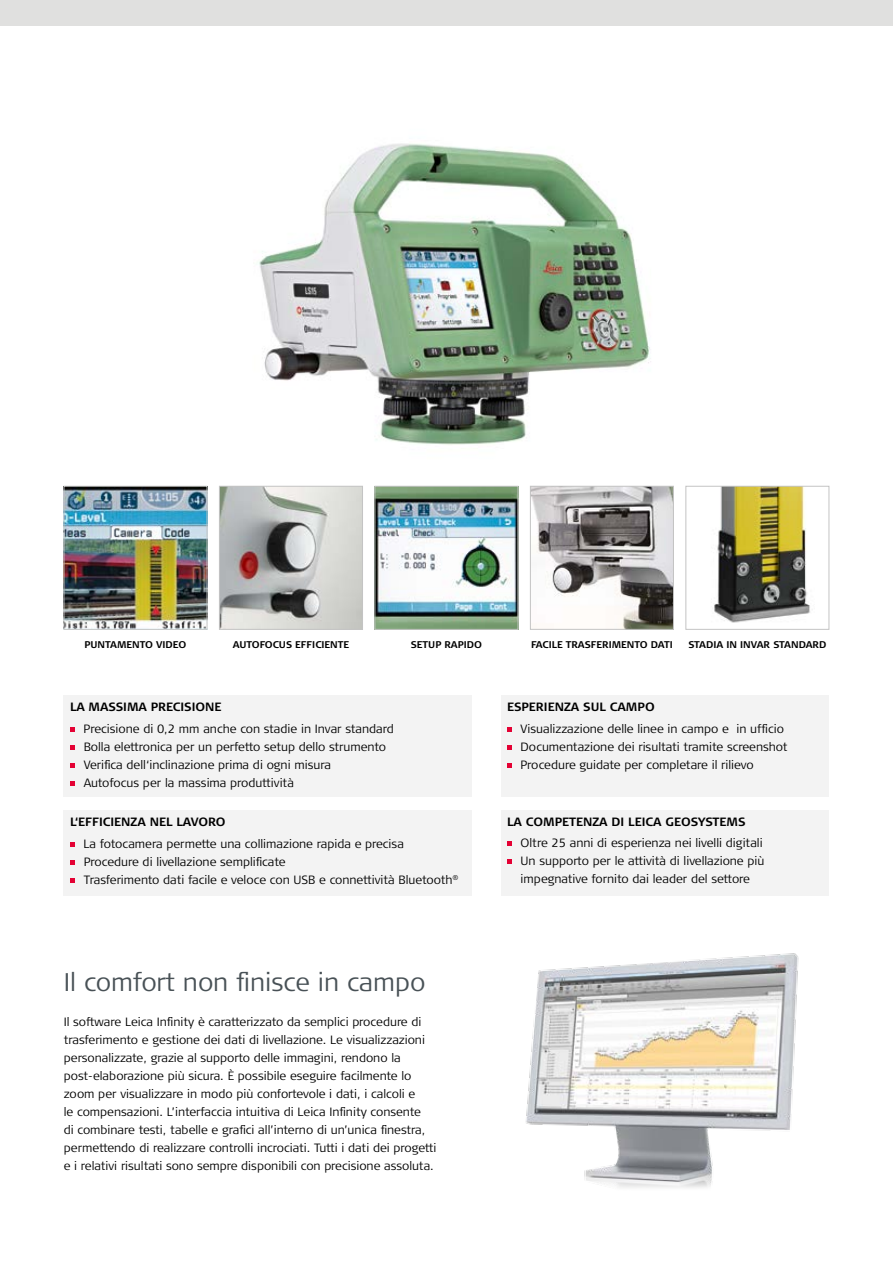
<style>
.page{position:relative;width:893px;height:1263px;background:#fff}
.page>*{position:absolute;margin:0;border:0;box-sizing:border-box;transform-origin:0 0}
.t1{font:300 25.5px "Signa Column";letter-spacing:-.005em;color:#485156}
.t2{font:300 12px/18px "Signa Column";color:#000}
.t3{font:700 12px "Signa Column";color:#000}
.t4{font:700 9.75px "Signa Column";color:#000}
</style>
<div class="page">
<img style="left:259px;top:143px;width:392px;height:302px">
<div style="left:0;top:0;width:893px;height:26px;background:#e0e0df"></div>
<img style="left:525px;top:953px;width:274px;height:235px">
<div style="left:64px;top:695px;width:408px;height:101px;background:#f3f3f3"></div>
<div style="left:64px;top:810px;width:408px;height:85px;background:#f3f3f3"></div>
<div style="left:502px;top:695px;width:327px;height:101px;background:#f3f3f3"></div>
<div style="left:502px;top:810px;width:327px;height:85px;background:#f3f3f3"></div>
<svg style="left:70px;top:727px;width:4px;height:4px"></svg>
<svg style="left:70px;top:745px;width:4px;height:4px"></svg>
<svg style="left:70px;top:763px;width:4px;height:4px"></svg>
<svg style="left:70px;top:781px;width:4px;height:4px"></svg>
<svg style="left:70px;top:842px;width:4px;height:4px"></svg>
<svg style="left:70px;top:860px;width:4px;height:4px"></svg>
<svg style="left:70px;top:878px;width:4px;height:4px"></svg>
<svg style="left:507px;top:727px;width:4px;height:4px"></svg>
<svg style="left:507px;top:745px;width:4px;height:4px"></svg>
<svg style="left:507px;top:763px;width:4px;height:4px"></svg>
<svg style="left:507px;top:841px;width:4px;height:4px"></svg>
<svg style="left:507px;top:859px;width:4px;height:4px"></svg>
<img style="left:377px;top:488px;width:139px;height:139px">
<div style="left:375px;top:486px;width:143px;height:143px;border:1px solid #c4c4c4"></div>
<img style="left:714px;top:488px;width:96px;height:135px">
<div style="left:686px;top:486px;width:143px;height:143px;border:1px solid #c4c4c4"></div>
<img style="left:66px;top:488px;width:139px;height:139px">
<div style="left:64px;top:486px;width:143px;height:143px;border:1px solid #c4c4c4"></div>
<img style="left:532px;top:488px;width:140px;height:139px">
<div style="left:530px;top:486px;width:144px;height:143px;border:1px solid #c4c4c4"></div>
<img style="left:221px;top:488px;width:140px;height:139px">
<div style="left:219px;top:486px;width:144px;height:143px;border:1px solid #c4c4c4"></div>
<p class="t4" style="left:85px;top:638px;width:103px">PUNTAMENTO VIDEO</p>
<p class="t4" style="left:233px;top:638px;width:118px">AUTOFOCUS EFFICIENTE</p>
<p class="t4" style="left:411px;top:638px;width:73px">SETUP RAPIDO</p>
<p class="t4" style="left:531px;top:638px;width:143px">FACILE TRASFERIMENTO DATI</p>
<p class="t4" style="left:688px;top:638px;width:140px">STADIA IN INVAR STANDARD</p>
<p class="t3" style="left:70px;top:699px;width:153px">LA MASSIMA PRECISIONE</p>
<p class="t2" style="left:84px;top:720px;width:312px">Precisione di 0,2 mm anche con stadie in Invar standard Bolla elettronica per un perfetto setup dello strumento Verifica dell‘inclinazione prima di ogni misura<br>Autofocus per la massima produttività</p>
<p class="t3" style="left:70px;top:814px;width:157px">L‘EFFICIENZA NEL LAVORO</p>
<p class="t2" style="left:84px;top:835px;width:376px">La fotocamera permette una collimazione rapida e precisa<br>Procedure di livellazione semplificate<br>Trasferimento dati facile e veloce con USB e connettività Bluetooth<sup>®</sup></p>
<h1 class="t1" style="left:64px;top:966px;width:363px">Il comfort non finisce in campo</h1>
<p class="t2" style="left:64px;top:1013px;width:374px">Il software Leica Infinity è caratterizzato da semplici procedure di trasferimento e gestione dei dati di livellazione. Le visualizzazioni personalizzate, grazie al supporto delle immagini, rendono la post-elaborazione più sicura. È possibile eseguire facilmente lo zoom per visualizzare in modo più confortevole i dati, i calcoli e<br>le compensazioni. L’interfaccia intuitiva di Leica Infinity consente<br>di combinare testi, tabelle e grafici all’interno di un’unica finestra, permettendo di realizzare controlli incrociati. Tutti i dati dei progetti e i relativi risultati sono sempre disponibili con precisione assoluta.</p>
<p class="t3" style="left:507px;top:699px;width:149px">ESPERIENZA SUL CAMPO</p>
<p class="t2" style="left:521px;top:720px;width:268px">Visualizzazione delle linee in campo e in ufficio<br>Documentazione dei risultati tramite screenshot<br>Procedure guidate per completare il rilievo</p>
<p class="t3" style="left:507px;top:814px;width:240px">LA COMPETENZA DI LEICA GEOSYSTEMS</p>
<p class="t2" style="left:521px;top:834px;width:245px">Oltre 25 anni di esperienza nei livelli digitali<br>Un supporto per le attività di livellazione più impegnative fornito dai leader del settore</p>
</div>
